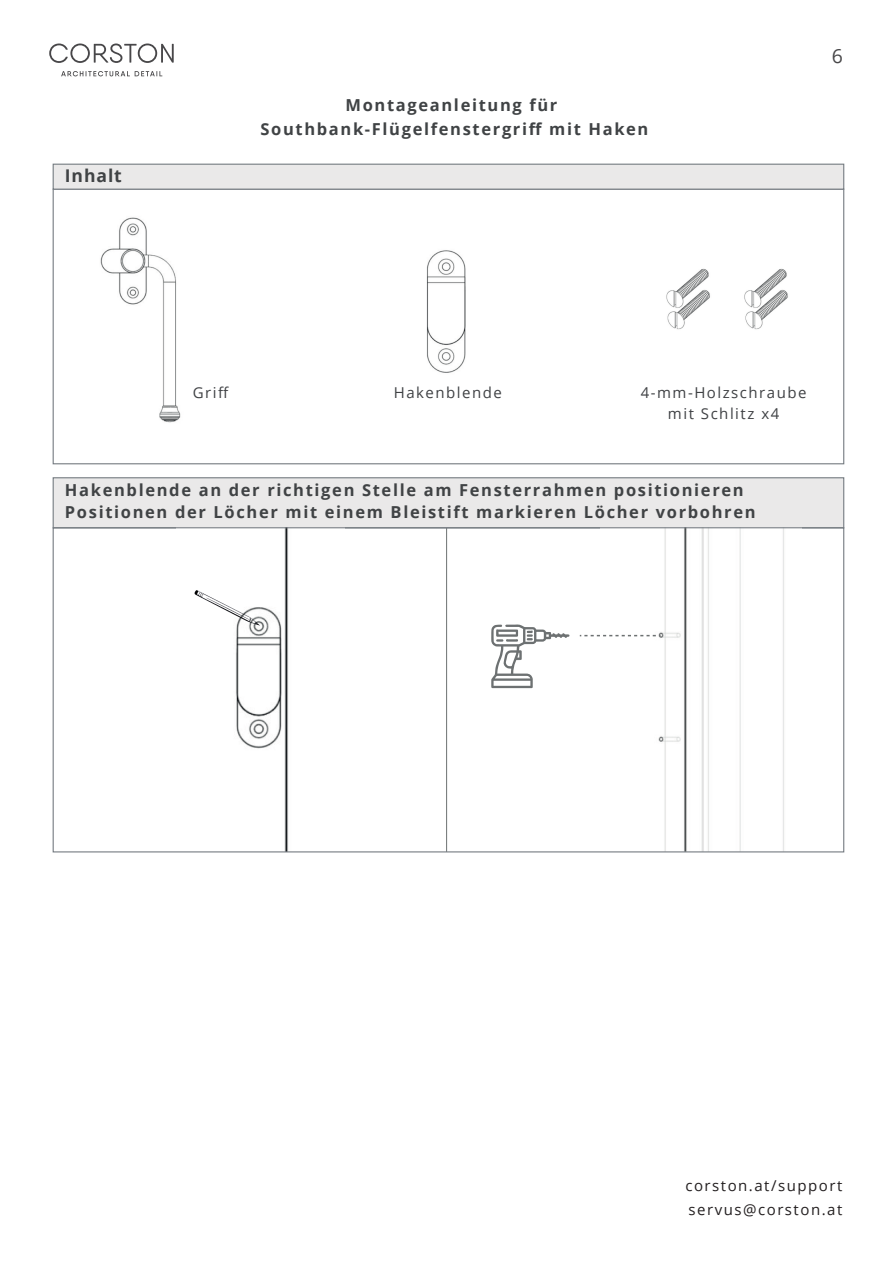
<style>
.page{position:relative;width:893px;height:1263px;background:#fff}
.page>*{position:absolute;margin:0;border:0;box-sizing:border-box;transform-origin:0 0}
.t1{font:19.5px "Open Sans";color:#484749}
.t2{font:700 17.55px "Open Sans";letter-spacing:.05em;color:#404345}
.t3{font:700 16.5px/22.5px "Open Sans";letter-spacing:.1em;color:#404345}
.t4{font:15px/21.6px "Open Sans";letter-spacing:.1em;color:#3f4144;text-align:center}
.t5{font:15px/24px "Open Sans";letter-spacing:.1em;color:#231f20}
</style>
<div class="page">
<hr style="left:446px;top:528px;width:1px;height:324px;background:#6d7172">
<div style="left:53px;top:164px;width:791px;height:26px;background:#eae9e9;border:1px solid #767c82"></div>
<div style="left:53px;top:477px;width:791px;height:51px;background:#eae9e9;border:1px solid #767c82"></div>
<svg style="left:49px;top:44px;width:125px;height:32px"></svg>
<img style="left:194px;top:529px;width:94px;height:321px">
<img style="left:603px;top:529px;width:181px;height:321px">
<svg style="left:580px;top:635px;width:80px;height:1px"></svg>
<svg style="left:491px;top:624px;width:78px;height:64px"></svg>
<img style="left:100px;top:217px;width:688px;height:206px">
<p class="t2" style="left:65px;top:164px;width:58px">Inhalt</p>
<p class="t3" style="left:260px;top:93px;width:389px;line-height:24px;text-align:center">Montageanleitung für<br>Southbank-Flügelfenstergriff mit Haken</p>
<p class="t1" style="left:832px;top:43px;width:13px">6</p>
<p class="t4" style="left:193px;top:381px;width:38px">Griff</p>
<p class="t4" style="left:394px;top:381px;width:110px">Hakenblende</p>
<p class="t4" style="left:641px;top:381px;width:167px">4-mm-Holzschraube mit Schlitz x4</p>
<p class="t3" style="left:65px;top:478px;width:692px">Hakenblende an der richtigen Stelle am Fensterrahmen positionieren<br>Positionen der Löcher mit einem Bleistift markieren Löcher vorbohren</p>
<p class="t5" style="left:685px;top:1173px;width:158px">corston.at/support servus@corston.at</p>
</div>
